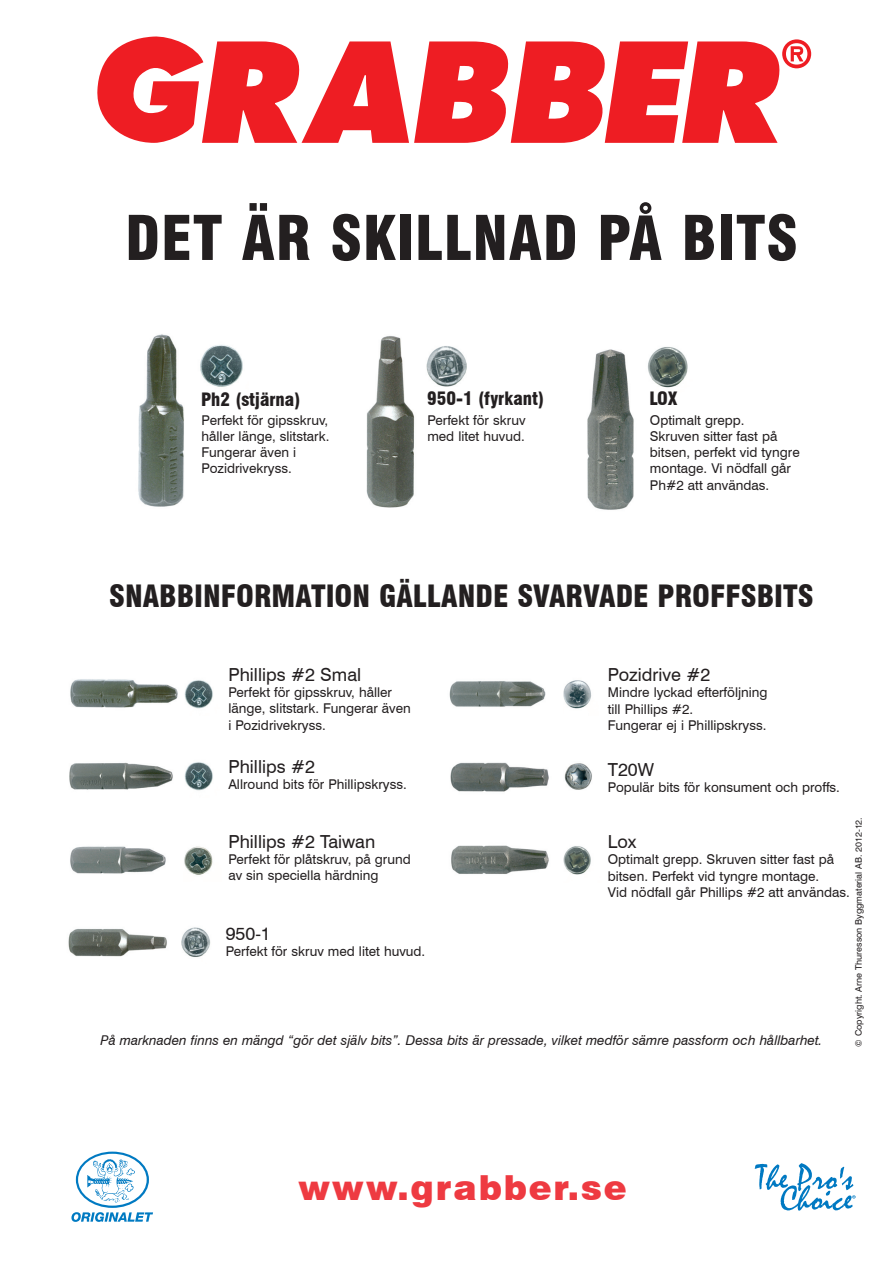
<style>
.page{position:relative;width:893px;height:1263px;background:#fff}
.page>*{position:absolute;margin:0;border:0;box-sizing:border-box;transform-origin:0 0}
.t1{font:900 condensed 60px "Swiss 721 BT";letter-spacing:.015em;color:#231f20}
.t2{font:900 34.5px "Swiss 721 BT";letter-spacing:.05em;color:#ee3a41}
.t3{font:900 condensed 30px "Swiss 721 BT";color:#231f20}
.t4{font:18px "Swiss 721 BT";color:#231f20}
.t5{font:900 condensed 18px "Swiss 721 BT";color:#231f20}
.t6{font:13.5px/16.2px "Swiss 721 BT";color:#231f20}
.t7{font:italic 13.5px "Swiss 721 BT";color:#231f20}
.t8{font:9px "Swiss 721 BT";color:#231f20}
</style>
<div class="page">
<svg style="left:97px;top:37px;width:714px;height:106px"></svg>
<img style="left:366px;top:336px;width:49px;height:172px">
<img style="left:426px;top:346px;width:41px;height:41px">
<img style="left:587px;top:349px;width:47px;height:161px">
<img style="left:648px;top:347px;width:40px;height:41px">
<img style="left:138px;top:334px;width:46px;height:173px">
<img style="left:200px;top:344px;width:43px;height:43px">
<img style="left:70px;top:679px;width:108px;height:29px">
<img style="left:184px;top:680px;width:29px;height:29px">
<img style="left:69px;top:762px;width:104px;height:28px">
<img style="left:184px;top:762px;width:29px;height:29px">
<img style="left:70px;top:846px;width:96px;height:28px">
<img style="left:184px;top:846px;width:29px;height:29px">
<img style="left:68px;top:929px;width:99px;height:28px">
<img style="left:181px;top:927px;width:30px;height:30px">
<img style="left:449px;top:681px;width:97px;height:26px">
<img style="left:563px;top:680px;width:28px;height:29px">
<img style="left:450px;top:762px;width:99px;height:30px">
<img style="left:451px;top:845px;width:98px;height:29px">
<img style="left:563px;top:846px;width:28px;height:29px">
<svg style="left:76px;top:1151px;width:73px;height:57px"></svg>
<div style="left:78px;top:1154px;width:69px;height:51px;background:#fff;border-radius:50%"></div>
<svg style="left:87px;top:1159px;width:48px;height:43px"></svg>
<svg style="left:71px;top:1212px;width:82px;height:10px"></svg>
<svg style="left:755px;top:1163px;width:100px;height:47px"></svg>
<img style="left:564px;top:763px;width:28px;height:27px">
<h1 class="t1" style="left:125px;top:202px;width:674px">DET ÄR SKILLNAD PÅ BITS</h1>
<h3 class="t5" style="left:201px;top:388px;width:101px">Ph2 (stjärna)</h3>
<p class="t6" style="left:202px;top:412px;width:129px">Perfekt för gipsskruv, håller länge, slitstark.<br>Fungerar även i<br>Pozidrivekryss.</p>
<h3 class="t5" style="left:427px;top:388px;width:118px">950-1 (fyrkant)</h3>
<p class="t6" style="left:427px;top:412px;width:100px">Perfekt för skruv med litet huvud.</p>
<h3 class="t5" style="left:649px;top:388px;width:30px">LOX</h3>
<p class="t6" style="left:650px;top:412px;width:151px">Optimalt grepp.<br>Skruven sitter fast på bitsen, perfekt vid tyngre montage. Vi nödfall går<br>Ph#2 att användas.</p>
<h3 class="t3" style="left:109px;top:578px;width:706px">SNABBINFORMATION GÄLLANDE SVARVADE PROFFSBITS</h3>
<h3 class="t4" style="left:228px;top:664px;width:134px">Phillips #2 Smal</h3>
<p class="t6" style="left:228px;top:684px;width:184px">Perfekt för gipsskruv, håller länge, slitstark. Fungerar även i Pozidrivekryss.</p>
<h3 class="t4" style="left:228px;top:755px;width:88px">Phillips #2</h3>
<p class="t6" style="left:228px;top:776px;width:180px">Allround bits för Phillipskryss.</p>
<h3 class="t4" style="left:608px;top:664px;width:104px">Pozidrive #2</h3>
<p class="t6" style="left:608px;top:684px;width:161px">Mindre lyckad efterföljning till Phillips #2.<br>Fungerar ej i Phillipskryss.</p>
<h3 class="t4" style="left:608px;top:758px;width:48px">T20W</h3>
<p class="t6" style="left:608px;top:779px;width:234px">Populär bits för konsument och proffs.</p>
<p class="t8" style="left:853px;top:1046px;width:231px;rotate:-90deg">© Copyright. Arne Thuresson Byggmaterial AB. 2012-12.</p>
<h3 class="t4" style="left:228px;top:830px;width:148px">Phillips #2 Taiwan</h3>
<p class="t6" style="left:228px;top:851px;width:184px">Perfekt för plåtskruv, på grund av sin speciella härdning</p>
<h3 class="t4" style="left:608px;top:831px;width:30px">Lox</h3>
<p class="t6" style="left:608px;top:851px;width:244px">Optimalt grepp. Skruven sitter fast på bitsen. Perfekt vid tyngre montage.<br>Vid nödfall går Phillips #2 att användas.</p>
<h3 class="t4" style="left:226px;top:923px;width:47px">950-1</h3>
<p class="t6" style="left:226px;top:943px;width:201px">Perfekt för skruv med litet huvud.</p>
<p class="t7" style="left:100px;top:1032px;width:723px">På marknaden finns en mängd “gör det själv bits”. Dessa bits är pressade, vilket medför sämre passform och hållbarhet.</p>
<h2 class="t2" style="left:298px;top:1167px;width:330px">www.grabber.se</h2>
</div>
